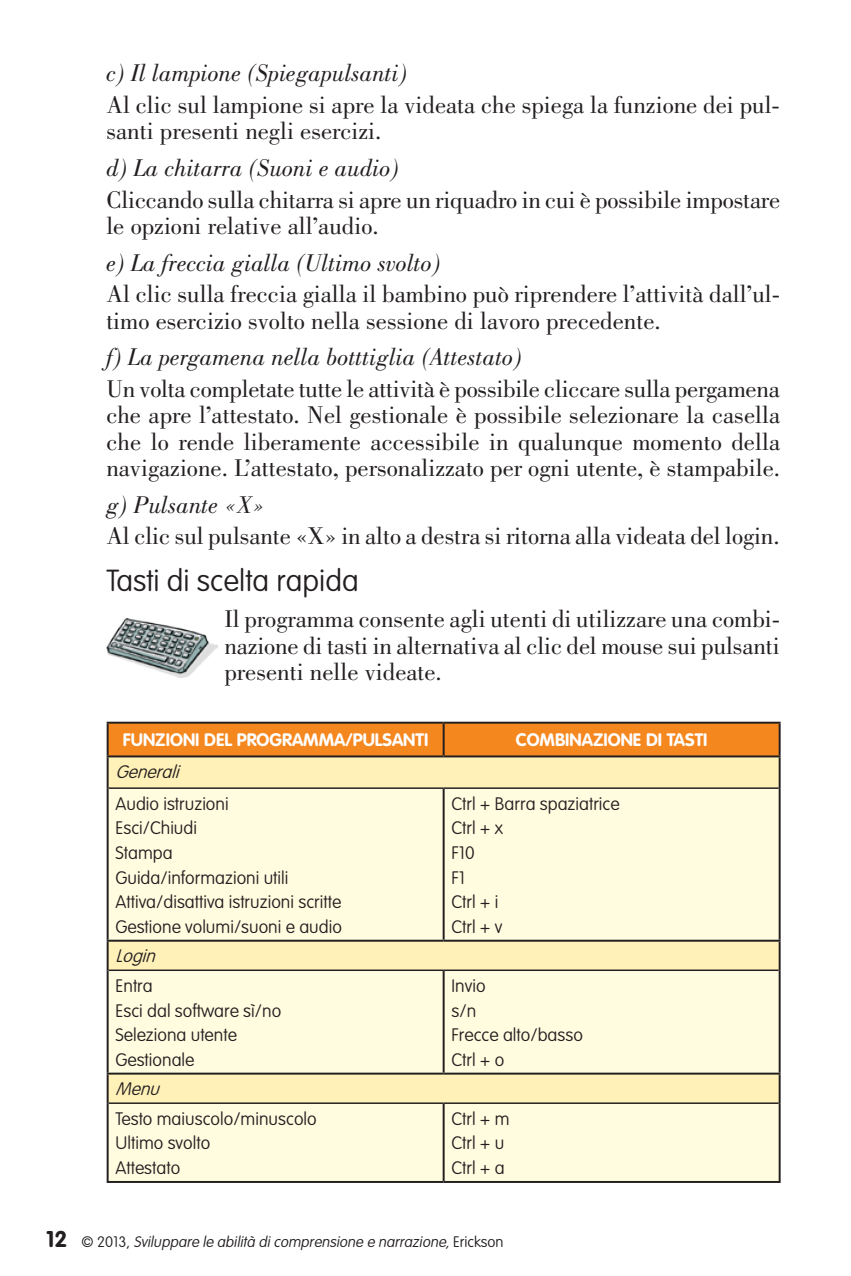
<style>
.page{position:relative;width:851px;height:1276px;background:#fff}
.page>*{position:absolute;margin:0;border:0;box-sizing:border-box;transform-origin:0 0}
.t1{font:100 30px "VAG Rounded Std";color:#231f20}
.t2{font:25px/26.2px "Bodoni Std";color:#231f20}
.t3{font:italic 25px "Bodoni Std";color:#231f20}
.t4{font:100 17.75px/24.5px "VAG Rounded Std";color:#231f20}
.t5{font:700 17.75px "VAG Rounded Std";color:#fff}
.t6{font:italic 100 17.75px "VAG Rounded Std";color:#231f20}
.t7{font:italic 100 15px "VAG Rounded Std";color:#231f20}
.s1{font-weight:700;font-style:normal;font-size:22.5px}
.s2{font-style:normal}
</style>
<div class="page">
<img style="left:106px;top:618px;width:111px;height:59px">
<div style="left:109px;top:723px;width:669px;height:32px;background:#f5871f"></div>
<div style="left:109px;top:757px;width:669px;height:30px;background:#fff1b8"></div>
<svg style="left:109px;top:789px;width:669px;height:392px;background:#fdf9d9"></svg>
<hr style="left:107px;top:721px;width:336px;height:2px;background:#231f20">
<hr style="left:107px;top:723px;width:2px;height:32px;background:#231f20">
<hr style="left:443px;top:721px;width:337px;height:2px;background:#231f20">
<hr style="left:442px;top:723px;width:2px;height:32px;background:#231f20">
<hr style="left:778px;top:723px;width:2px;height:32px;background:#231f20">
<hr style="left:107px;top:755px;width:336px;height:2px;background:#231f20">
<hr style="left:443px;top:755px;width:337px;height:2px;background:#231f20">
<hr style="left:107px;top:788px;width:2px;height:151px;background:#231f20">
<hr style="left:778px;top:788px;width:2px;height:151px;background:#231f20">
<hr style="left:107px;top:970px;width:2px;height:102px;background:#231f20">
<hr style="left:778px;top:970px;width:2px;height:102px;background:#231f20">
<hr style="left:107px;top:1103px;width:2px;height:78px;background:#231f20">
<hr style="left:442px;top:1104px;width:2px;height:77px;background:#231f20">
<hr style="left:778px;top:1103px;width:2px;height:78px;background:#231f20">
<hr style="left:107px;top:757px;width:2px;height:31px;background:#231f20">
<hr style="left:778px;top:757px;width:2px;height:31px;background:#231f20">
<hr style="left:107px;top:939px;width:336px;height:2px;background:#231f20">
<hr style="left:107px;top:941px;width:2px;height:29px;background:#231f20">
<hr style="left:443px;top:939px;width:337px;height:2px;background:#231f20">
<hr style="left:778px;top:941px;width:2px;height:29px;background:#231f20">
<hr style="left:107px;top:1072px;width:336px;height:2px;background:#231f20">
<hr style="left:107px;top:1074px;width:2px;height:29px;background:#231f20">
<hr style="left:443px;top:1072px;width:337px;height:2px;background:#231f20">
<hr style="left:778px;top:1074px;width:2px;height:29px;background:#231f20">
<hr style="left:107px;top:1181px;width:336px;height:2px;background:#231f20">
<hr style="left:443px;top:1181px;width:337px;height:2px;background:#231f20">
<hr style="left:442px;top:789px;width:2px;height:150px;background:#231f20">
<hr style="left:442px;top:971px;width:2px;height:101px;background:#231f20">
<hr style="left:109px;top:1102px;width:334px;height:2px;background:#231f20">
<hr style="left:443px;top:1102px;width:335px;height:2px;background:#231f20">
<hr style="left:109px;top:969px;width:334px;height:2px;background:#231f20">
<hr style="left:443px;top:969px;width:335px;height:2px;background:#231f20">
<hr style="left:109px;top:787px;width:334px;height:2px;background:#231f20">
<hr style="left:443px;top:787px;width:335px;height:2px;background:#231f20">
<p class="t3" style="left:106px;top:59px;width:302px">c) Il lampione (Spiegapulsanti)</p>
<p class="t2" style="left:106px;top:92px;width:675px">Al clic sul lampione si apre la videata che spiega la funzione dei pul&shy;santi presenti negli esercizi.</p>
<p class="t3" style="left:106px;top:154px;width:294px">d) La chitarra (Suoni e audio)</p>
<p class="t2" style="left:106px;top:186px;width:675px">Cliccando sulla chitarra si apre un riquadro in cui è possibile impostare le opzioni relative all’audio.</p>
<p class="t3" style="left:106px;top:248px;width:335px">e) La freccia gialla (Ultimo svolto)</p>
<p class="t2" style="left:106px;top:281px;width:675px">Al clic sulla freccia gialla il bambino può riprendere l’attività dall’ul&shy;timo esercizio svolto nella sessione di lavoro precedente.</p>
<p class="t3" style="left:106px;top:343px;width:417px">f) La pergamena nella botttiglia (Attestato)</p>
<p class="t2" style="left:106px;top:376px;width:675px;text-align:justify">Un volta completate tutte le attività è possibile cliccare sulla pergamena che apre l’attestato. Nel gestionale è possibile selezionare la casella che lo rende liberamente accessibile in qualunque momento della navigazione. L’attestato, personalizzato per ogni utente, è stampabile.</p>
<p class="t3" style="left:106px;top:490px;width:160px">g) Pulsante «X»</p>
<p class="t2" style="left:106px;top:523px;width:674px">Al clic sul pulsante «X» in alto a destra si ritorna alla videata del login.</p>
<p class="t1" style="left:106px;top:563px;width:254px">Tasti di scelta rapida</p>
<p class="t2" style="left:224px;top:606px;width:557px;text-align:justify">Il programma consente agli utenti di utilizzare una combi&shy;nazione di tasti in alternativa al clic del mouse sui pulsanti presenti nelle videate.</p>
<p class="t5" style="left:123px;top:730px;width:307px">FUNZIONI DEL PROGRAMMA/PULSANTI</p>
<p class="t5" style="left:515px;top:730px;width:193px">COMBINAZIONE DI TASTI</p>
<p class="t6" style="left:115px;top:761px;width:70px">Generali</p>
<p class="t4" style="left:115px;top:792px;width:228px">Audio istruzioni<br>Esci/Chiudi<br>Stampa<br>Guida/informazioni utili<br>Attiva/disattiva istruzioni scritte<br>Gestione volumi/suoni e audio</p>
<p class="t4" style="left:451px;top:792px;width:170px">Ctrl + Barra spaziatrice<br>Ctrl + x<br>F10<br>F1<br>Ctrl + i<br>Ctrl + v</p>
<p class="t6" style="left:115px;top:946px;width:47px">Login</p>
<p class="t4" style="left:115px;top:974px;width:167px">Entra<br>Esci dal software sì/no<br>Seleziona utente<br>Gestionale</p>
<p class="t4" style="left:451px;top:974px;width:133px">Invio<br>s/n<br>Frecce alto/basso<br>Ctrl + o</p>
<p class="t6" style="left:115px;top:1079px;width:51px">Menu</p>
<p class="t4" style="left:115px;top:1107px;width:203px">Testo maiuscolo/minuscolo<br>Ultimo svolto<br>Attestato</p>
<p class="t4" style="left:451px;top:1107px;width:60px">Ctrl + m<br>Ctrl + u<br>Ctrl + a</p>
<p class="t7" style="left:46px;top:1233px;width:459px"><span class="s1">1 2</span> <span class="s2">© 2 0 1 3 ,</span> Sviluppare le abilità dicomprensione e narrazione,<span class="s2">E r i c ks o n</span></p>
</div>
